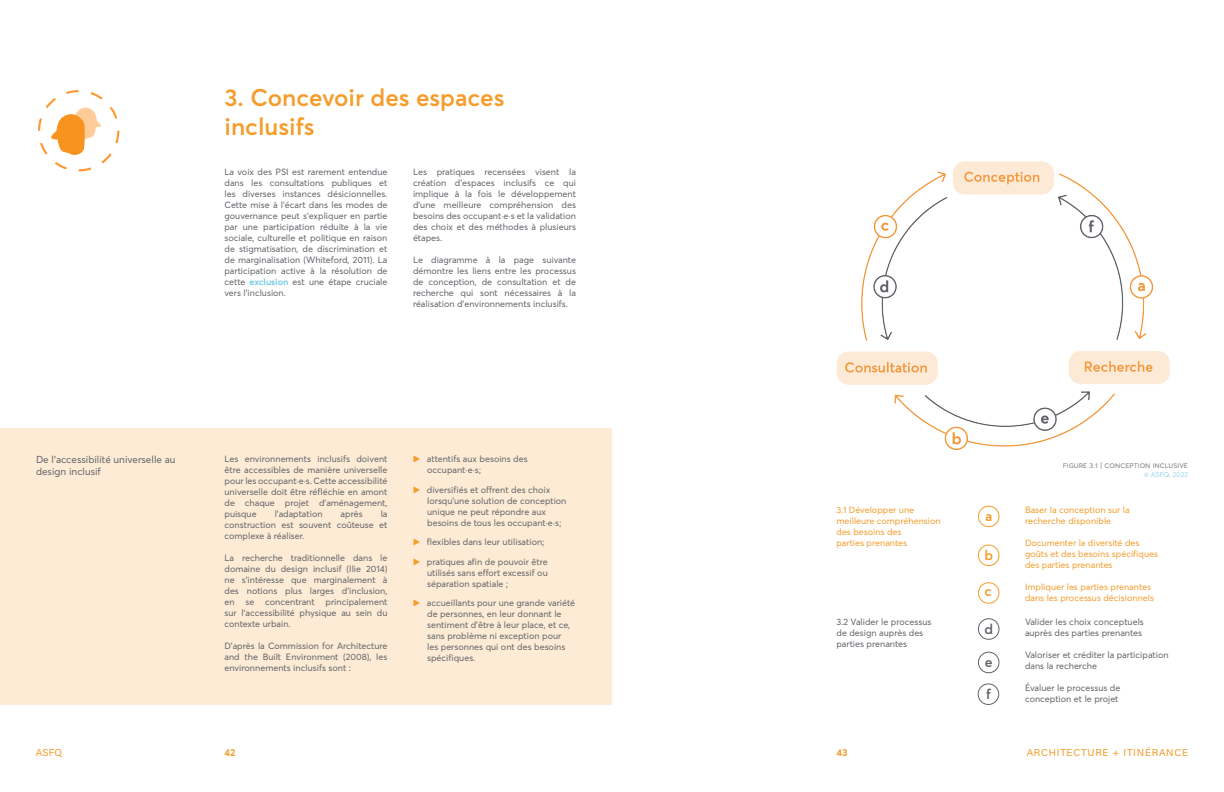
<style>
.page{position:relative;width:1224px;height:792px;background:#fff}
.page>*{position:absolute;margin:0;border:0;box-sizing:border-box;transform-origin:0 0}
.t1{font:600 24px/28.8px "Averta";color:#f59c2b}
.t2{font:600 14px "Averta";color:#f59c2b}
.t3{font:600 14px "Averta";color:#606369}
.t4{font:10px/12px "Averta";color:#606369}
.t5{font:10px "Acumin Variable Concept";letter-spacing:.075em;color:#f59c2c}
.t6{font:10px "Acumin Variable Concept";color:#f59c2b}
.t7{font:700 10px "Averta";color:#f59c2b}
.t8{font:9px/11px "Averta";color:#606369}
.t9{font:9px/11px "Averta";color:#f59c2b}
.t10{font:8px "Averta";color:#838388}
.t11{font:7px "Averta";color:#9ad6ed}
.s1{font-weight:600;color:#67c6e6}
.s2{font-weight:600;font-size:11px;color:#f59c2b}
</style>
<div class="page">
<div style="left:0;top:428px;width:612px;height:277px;background:#fdebd5"></div>
<svg style="left:52px;top:108px;width:49px;height:64px"></svg>
<div style="left:38px;top:90px;width:81px;height:81px;border:2px dashed #f93;border-radius:50%"></div>
<div style="left:978px;top:506px;width:21px;height:21px;border:1px solid #f59c2b;border-radius:50%"></div>
<div style="left:978px;top:545px;width:21px;height:21px;border:1px solid #f59c2b;border-radius:50%"></div>
<div style="left:978px;top:582px;width:21px;height:22px;border:1px solid #f59c2b;border-radius:50%"></div>
<div style="left:978px;top:618px;width:21px;height:22px;border:1px solid #606369;border-radius:50%"></div>
<div style="left:978px;top:652px;width:21px;height:21px;border:1px solid #606369;border-radius:50%"></div>
<div style="left:978px;top:683px;width:21px;height:22px;border:1px solid #606369;border-radius:50%"></div>
<img style="left:837px;top:161px;width:333px;height:289px">
<h1 class="t1" style="left:225px;top:83px;width:282px">3. Concevoir des espaces inclusifs</h1>
<p class="t8" style="left:225px;top:167px;width:165px;text-align:justify">La voix des PSI est rarement entendue dans les consultations publiques et les diverses instances désicionnelles.<br>Cette mise à l’écart dans les modes de gouvernance peut s’expliquer en partie par une participation réduite à la vie sociale, culturelle et politique en raison de stigmatisation, de discrimination et de marginalisation (Whiteford, 2011). La participation active à la résolution de cette <span class="s1">exclusion</span> est une étape cruciale vers l’inclusion.</p>
<p class="t8" style="left:413px;top:167px;width:165px;text-align:justify">Les pratiques recensées visent la création d’espaces inclusifs ce qui implique à la fois le développement d’une meilleure compréhension des besoins des occupant·e·s et la validation des choix et des méthodes à plusieurs étapes.</p>
<p class="t8" style="left:413px;top:255px;width:164px;text-align:justify">Le diagramme à la page suivante démontre les liens entre les processus de conception, de consultation et de recherche qui sont nécessaires à la réalisation d’environnements inclusifs.</p>
<p class="t4" style="left:36px;top:454px;width:141px">De l’accessibilité universelle au design inclusif</p>
<p class="t8" style="left:225px;top:454px;width:165px;text-align:justify">Les environnements inclusifs doivent être accessibles de manière universelle pour les occupant·e·s. Cette accessibilité universelle doit être réfléchie en amont de chaque projet d’aménagement, puisque</p>
<p class="t8" style="left:225px;top:509px;width:164px;text-align:justify;text-indent:156px">la construction est souvent coûteuse et complexe à réaliser.</p>
<p class="t8" style="left:225px;top:553px;width:164px;text-align:justify">La recherche traditionnelle dans le domaine du design inclusif (Ilie 2014) ne s’intéresse que marginalement à des notions plus larges d’inclusion, en se concentrant principalement sur l’accessibilité physique au sein du contexte urbain.</p>
<p class="t8" style="left:225px;top:641px;width:164px;text-align:justify">D’après la Commission for Architecture and the Built Environment (2008), les environnements inclusifs sont :</p>
<p class="t8" style="left:275px;top:509px;width:49px">l’adaptation</p>
<p class="t8" style="left:341px;top:509px;width:24px">après</p>
<p class="t8" style="left:427px;top:454px;width:102px;text-indent:-14px"><span class="s2">▶</span> attentifs aux besoins des occupant·e·s ;</p>
<p class="t8" style="left:427px;top:484px;width:141px;text-indent:-14px"><span class="s2">▶</span> diversifiés et offrent des choix lorsqu’une solution de conception unique ne peut répondre aux besoins de tous les occupant·e·s ;</p>
<p class="t8" style="left:413px;top:532px;width:136px;line-height:19.5px"><span class="s2">▶</span> flexibles dans leur utilisation ; <span class="s2">▶</span> pratiques afin de pouvoir être</p>
<p class="t8" style="left:427px;top:567px;width:122px">utilisés sans effort excessif ou séparation spatiale ;</p>
<p class="t8" style="left:427px;top:598px;width:150px;text-indent:-14px"><span class="s2">▶</span> accueillants pour une grande variété de personnes, en leur donnant le sentiment d’être à leur place, et ce, sans problème ni exception pour<br>les personnes qui ont des besoins spécifiques.</p>
<p class="t9" style="left:837px;top:504px;width:106px">3.1 Développer une meilleure compréhension des besoins des<br>parties prenantes</p>
<p class="t8" style="left:837px;top:616px;width:97px">3.2 Valider le processus de design auprès des parties prenantes</p>
<h2 class="t2" style="left:985px;top:507px;width:9px">a</h2>
<h2 class="t2" style="left:985px;top:546px;width:10px">b</h2>
<h2 class="t2" style="left:985px;top:583px;width:9px">c</h2>
<h2 class="t3" style="left:985px;top:620px;width:10px">d</h2>
<h2 class="t3" style="left:985px;top:653px;width:9px">e</h2>
<h2 class="t3" style="left:986px;top:685px;width:6px">f</h2>
<p class="t10" style="left:1063px;top:460px;width:119px">FIGURE 3.1 | Conception i nclusive</p>
<p class="t11" style="left:1144px;top:470px;width:45px">© ASFQ, 2022</p>
<p class="t9" style="left:1025px;top:504px;width:106px">Baser la conception sur la recherche disponible</p>
<p class="t9" style="left:1025px;top:537px;width:135px">Documenter la diversité des goûts et des besoins spécifiques des parties prenantes</p>
<p class="t9" style="left:1025px;top:581px;width:131px">Impliquer les parties prenantes dans les processus décisionnels</p>
<p class="t8" style="left:1025px;top:616px;width:120px">Valider les choix conceptuels auprès des parties prenantes</p>
<p class="t8" style="left:1025px;top:649px;width:145px">Valoriser et créditer la participation dans la recherche</p>
<p class="t8" style="left:1025px;top:682px;width:97px">Évaluer le processus de conception et le projet</p>
<p class="t6" style="left:36px;top:746px;width:28px">ASFQ</p>
<p class="t7" style="left:225px;top:746px;width:12px">42</p>
<p class="t7" style="left:837px;top:746px;width:13px">43</p>
<p class="t5" style="left:1027px;top:745px;width:163px">ARCHITECTURE + ITINÉRANCE</p>
</div>
